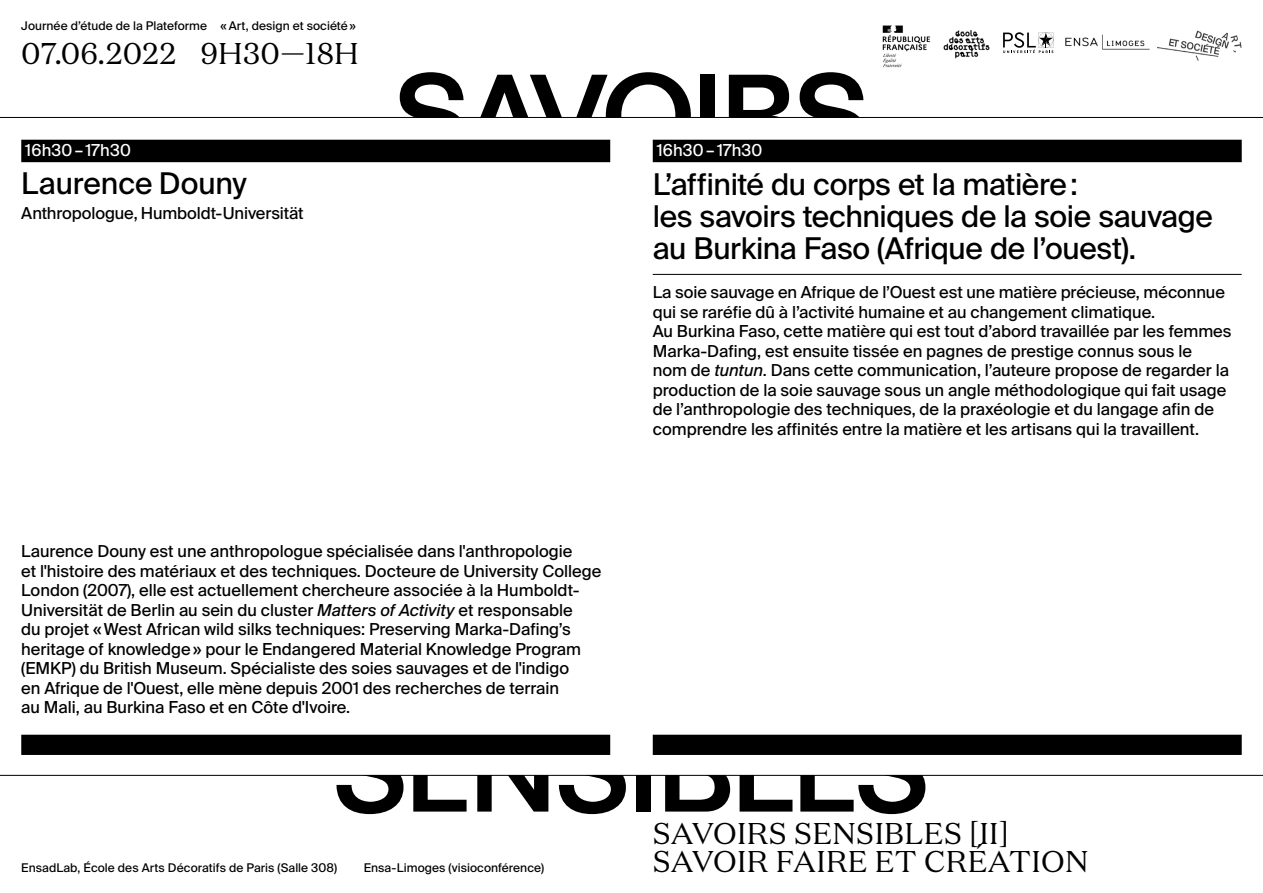
<style>
.page{position:relative;width:1263px;height:893px;background:#fff}
.page>*{position:absolute;margin:0;border:0;box-sizing:border-box;transform-origin:0 0}
.t1{font:500 114px "Folio";letter-spacing:-.015em;color:#000}
.t2{font:30px/32.2px "Suisse Intl";letter-spacing:-.01em;color:#000}
.t3{font:30px/27.8px "Domaine Text";letter-spacing:.01em;color:#000}
.t4{font:16.5px/19.5px "Suisse Intl";color:#000}
.t5{font:16.5px "Suisse Intl";letter-spacing:.01em;color:#fff}
.t6{font:12px "Suisse Intl";letter-spacing:.005em;color:#000}
.s1{font-style:italic}
</style>
<div class="page">
<hr style="left:0;top:117px;width:1263px;height:1px;background:#000">
<hr style="left:0;top:775px;width:1263px;height:1px;background:#000">
<img style="left:943px;top:30px;width:47px;height:29px">
<img style="left:882px;top:25px;width:49px;height:43px">
<img style="left:1157px;top:30px;width:85px;height:30px">
<svg style="left:1003px;top:32px;width:50px;height:21px"></svg>
<img style="left:1065px;top:34px;width:85px;height:16px">
<div style="left:21px;top:140px;width:589px;height:22px;background:#000"></div>
<div style="left:653px;top:140px;width:589px;height:22px;background:#000"></div>
<hr style="left:653px;top:274px;width:589px;height:1px;background:#000">
<div style="left:653px;top:735px;width:589px;height:20px;background:#000"></div>
<div style="left:21px;top:735px;width:589px;height:20px;background:#000"></div>
<p class="t6" style="left:21px;top:19px;width:336px">Journée d’étude de la Plateforme «Art, design et société»</p>
<h2 class="t3" style="left:21px;top:39px;width:339px">07.06.2022 9H30—18H</h2>
<p class="t5" style="left:25px;top:141px;width:107px">16h30– 17h30</p>
<h2 class="t2" style="left:21px;top:167px;width:227px">Laurence Douny</h2>
<p class="t4" style="left:21px;top:203px;width:284px">Anthropologue, Humboldt-Universität</p>
<h1 class="t1" style="left:396px;top:47px;width:473px">SAVOIRS</h1>
<p class="t5" style="left:657px;top:141px;width:107px">16h30– 17h30</p>
<h2 class="t2" style="left:653px;top:168px;width:562px">L’affinité du corps et la matière:<br>les savoirs techniques de la soie sauvage au Burkina Faso (Afrique de l’ouest).</h2>
<p class="t4" style="left:653px;top:283px;width:580px">La soie sauvage en Afrique de l’Ouest est une matière précieuse, méconnue qui se raréfie dû à l’activité humaine et au changement climatique.<br>Au Burkina Faso, cette matière qui est tout d’abord travaillée par les femmes Marka-Dafing, est ensuite tissée en pagnes de prestige connus sous le<br>nom de <span class="s1">tuntun</span>. Dans cette communication, l’auteure propose de regarder la production de la soie sauvage sous un angle méthodologique qui fait usage de l’anthropologie des techniques, de la praxéologie et du langage afin de comprendre les affinités entre la matière et les artisans qui la travaillent.</p>
<p class="t4" style="left:21px;top:542px;width:582px">Laurence Douny est une anthropologue spécialisée dans l'anthropologie<br>et l'histoire des matériaux et des techniques. Docteure de University College London (2007), elle est actuellement chercheure associée à la Humboldt-Universität de Berlin au sein du cluster <span class="s1">Matters of Activity</span> et responsable<br>du projet «West African wild silks techniques: Preserving Marka-Dafing’s heritage of knowledge» pour le Endangered Material Knowledge Program (EMKP) du British Museum. Spécialiste des soies sauvages et de l'indigo<br>en Afrique de l'Ouest, elle mène depuis 2001 des recherches de terrain<br>au Mali, au Burkina Faso et en Côte d'Ivoire.</p>
<h1 class="t1" style="left:335px;top:703px;width:595px">SENSIBLES</h1>
<p class="t6" style="left:21px;top:860px;width:317px">EnsadLab, École des Arts Décoratifs de Paris (Salle 308)</p>
<p class="t6" style="left:364px;top:860px;width:182px">Ensa-Limoges (visioconférence)</p>
<h2 class="t3" style="left:653px;top:819px;width:437px">SAVOIRS SENSIBLES [II]<br>SAVOIR FAIRE ET CRÉATION</h2>
</div>
